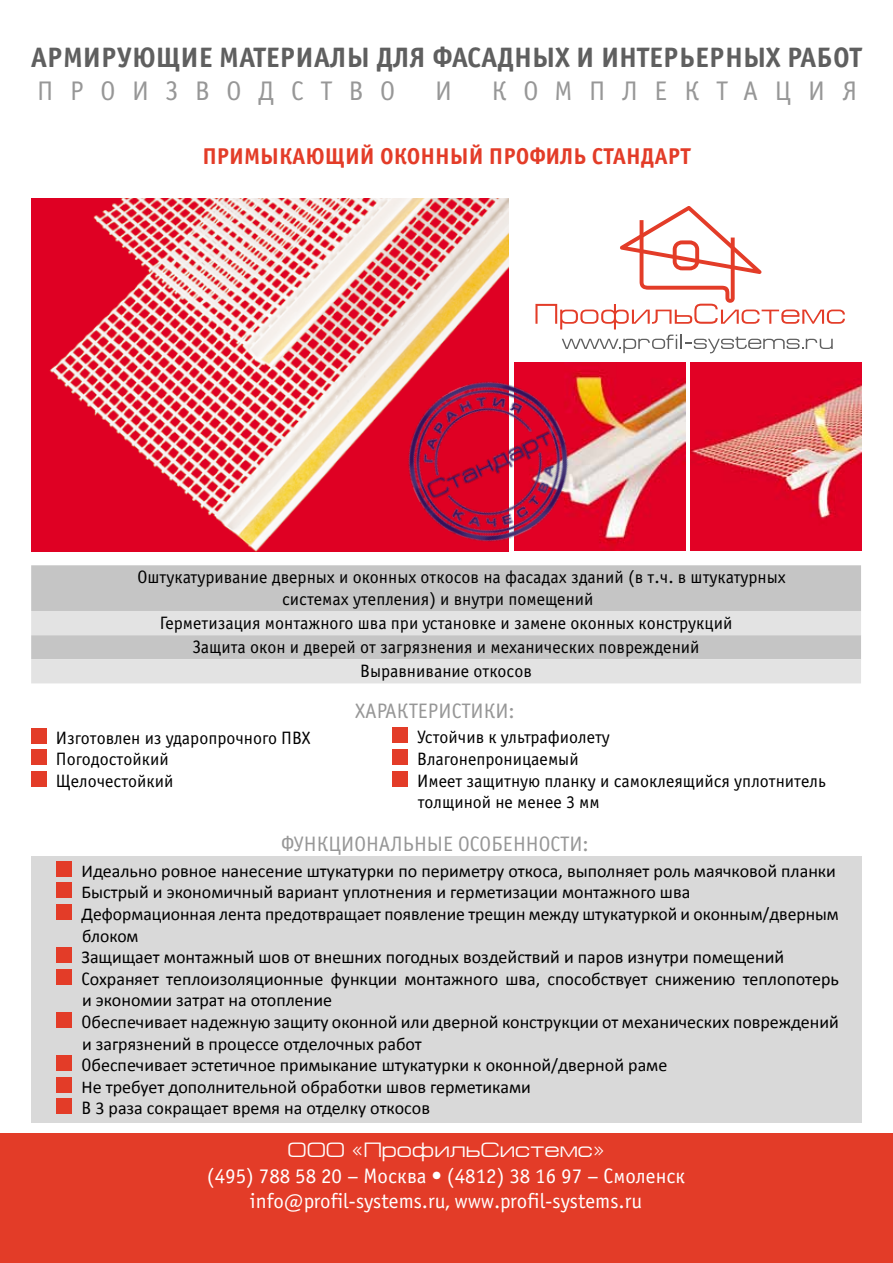
<style>
.page{position:relative;width:893px;height:1263px;background:#fff}
.page>*{position:absolute;margin:0;border:0;box-sizing:border-box;transform-origin:0 0}
.t1{font:700 28.2px "Officina Sans C";color:#5f5f5f}
.t2{font:27px "Officina Sans C";letter-spacing:.62em;color:#979797}
.t3{font:22.95px "Officina Sans Bold C";color:#e33c28}
.t4{font:21px/25.2px "Officina Sans C";color:#fff;text-align:center}
.t5{font:21px "Officina Sans C";color:#979797}
.t6{font:21px "Europe Ext";color:#fff}
.t7{font:18px/21.6px "Calibri";color:#000}
.t8{font:18px/21.6px "Officina Sans C";color:#000}
.s1{font-family:"Officina Sans C"}
</style>
<div class="page">
<div style="left:0;top:1133px;width:893px;height:130px;background:#e33c28"></div>
<img style="left:31px;top:198px;width:477px;height:354px">
<div style="left:31px;top:856px;width:831px;height:267px;background:#d9d9d9"></div>
<svg style="left:610px;top:335px;width:223px;height:18px"></svg>
<svg style="left:535px;top:206px;width:310px;height:123px"></svg>
<img style="left:690px;top:362px;width:171px;height:189px">
<img style="left:610px;top:362px;width:75px;height:189px">
<img style="left:364px;top:338px;width:246px;height:214px">
<div style="left:31px;top:565px;width:830px;height:46px;background:#c5c5c5"></div>
<svg style="left:31px;top:611px;width:830px;height:72px;background:#d9d9d9"></svg>
<div style="left:31px;top:728px;width:16px;height:16px;background:#e33c28"></div>
<div style="left:31px;top:749px;width:16px;height:16px;background:#e33c28"></div>
<div style="left:31px;top:771px;width:16px;height:16px;background:#e33c28"></div>
<div style="left:57px;top:861px;width:15px;height:16px;background:#e33c28"></div>
<div style="left:57px;top:882px;width:15px;height:16px;background:#e33c28"></div>
<div style="left:57px;top:904px;width:15px;height:16px;background:#e33c28"></div>
<div style="left:57px;top:947px;width:15px;height:16px;background:#e33c28"></div>
<div style="left:57px;top:969px;width:15px;height:16px;background:#e33c28"></div>
<div style="left:57px;top:1012px;width:15px;height:16px;background:#e33c28"></div>
<div style="left:57px;top:1055px;width:15px;height:16px;background:#e33c28"></div>
<div style="left:57px;top:1077px;width:15px;height:16px;background:#e33c28"></div>
<div style="left:57px;top:1098px;width:15px;height:16px;background:#e33c28"></div>
<div style="left:392px;top:727px;width:16px;height:16px;background:#e33c28"></div>
<div style="left:392px;top:749px;width:16px;height:16px;background:#e33c28"></div>
<div style="left:392px;top:771px;width:16px;height:15px;background:#e33c28"></div>
<h1 class="t1" style="left:31px;top:42px;width:833px">АРМИРУЮЩИЕ МАТЕРИАЛЫ ДЛЯ ФАСАДНЫХ И ИНТЕРЬЕРНЫХ РАБОТ</h1>
<h2 class="t2" style="left:37px;top:76px;width:360px">ПРОИЗВОДСТВО</h2>
<h2 class="t2" style="left:435px;top:76px;width:18px">И</h2>
<h2 class="t2" style="left:492px;top:76px;width:367px">КОМПЛЕКТАЦИЯ</h2>
<p class="t3" style="left:202px;top:143px;width:490px">ПРИМЫКАЮЩИЙ ОКОННЫЙ ПРОФИЛЬ СТАНДАРТ</p>
<p class="t8" style="left:282px;top:567px;width:505px;text-indent:-145px">Оштукатуривание дверных и оконных откосов на фасадах зданий (в т.ч. в штукатурных системах утепления) и внутри помещений</p>
<p class="t8" style="left:160px;top:611px;width:574px;line-height:24.2px;text-align:center">Герметизация монтажного шва при установке и замене оконных конструкций<br>Защита окон и дверей от загрязнения и механических повреждений<br>Выравнивание откосов</p>
<p class="t5" style="left:355px;top:699px;width:161px">ХАРАКТЕРИСТИКИ:</p>
<p class="t8" style="left:56px;top:727px;width:256px">Изготовлен из ударопрочного ПВХ<br>Погодостойкий<br>Щелочестойкий</p>
<p class="t8" style="left:417px;top:727px;width:410px">Устойчив к ультрафиолету<br>Влагонепроницаемый<br>Имеет защитную планку и самоклеящийся уплотнитель толщиной не менее 3 мм</p>
<p class="t5" style="left:281px;top:832px;width:309px">ФУНКЦИОНАЛЬНЫЕ ОСОБЕННОСТИ:</p>
<p class="t7" style="left:81px;top:859px;width:759px">Идеально ровное нанесение штукатурки по периметру откоса, выполняет роль маячковой планки Быстрый и экономичный вариант уплотнения и герметизации монтажного шва<br>Деформационная лента предотвращает появление трещин между штукатуркой и оконным/дверным блоком<br>Защищает монтажный шов от внешних погодных воздействий и паров изнутри помещений <span class="s1">С</span>охраняет теплоизоляционные функции монтажного шва, способствует снижению теплопотерь и экономии затрат на отопление<br><span class="s1">О</span>беспечивает надежную защиту оконной или дверной конструкции от механических повреждений и загрязнений в процессе отделочных работ<br><span class="s1">О</span>беспечивает эстетичное примыкание штукатурки к оконной/дверной раме<br>Не требует дополнительной обработки швов герметиками<br><span class="s1">В</span> 3 раза сокращает время на отделку откосов</p>
<p class="t6" style="left:288px;top:1139px;width:318px">ООО «ПрофильСистемс»</p>
<p class="t4" style="left:207px;top:1163px;width:480px">(495) 788 58 20 – Москва • (4812) 38 16 97 – Смоленск info@profil-systems.ru, www.profil-systems.ru</p>
</div>
